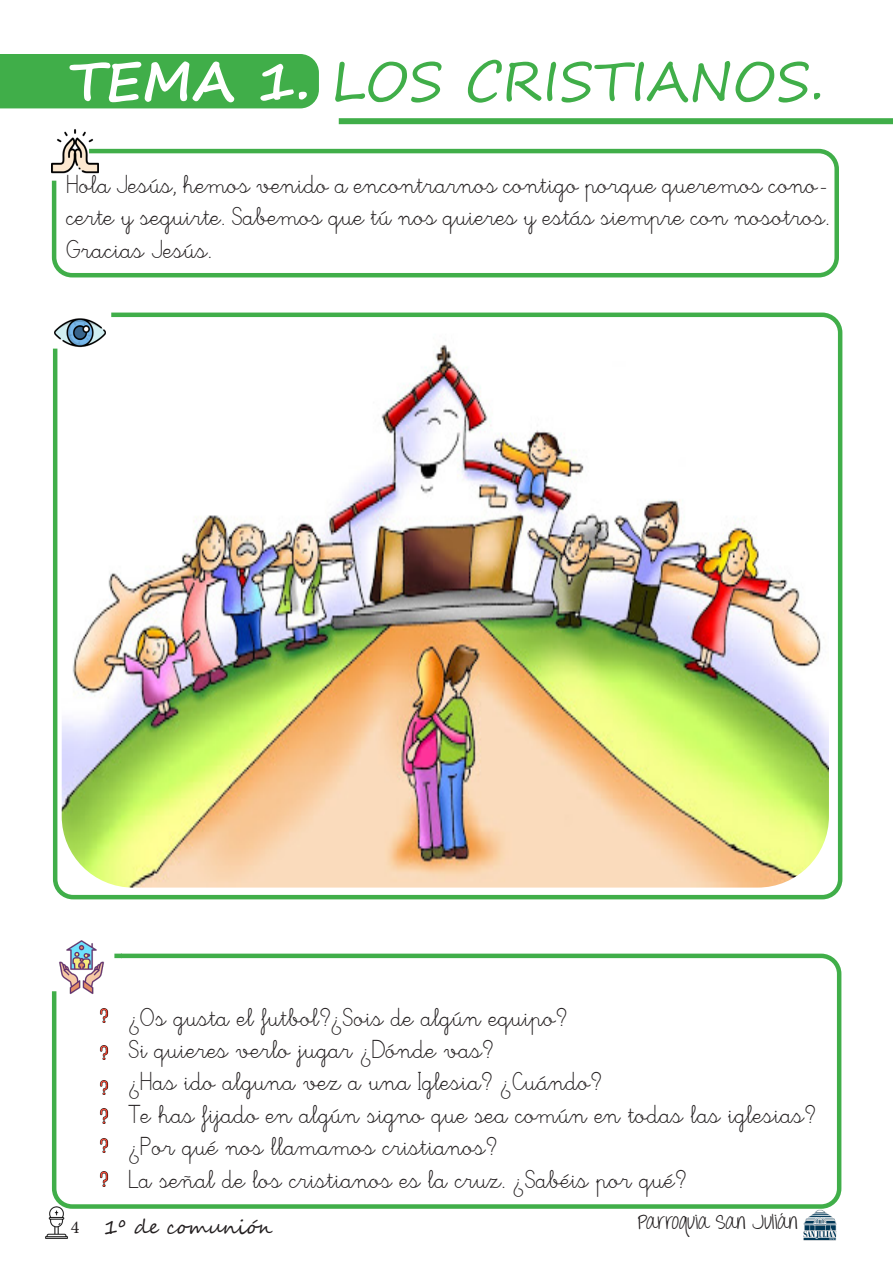
<style>
.page{position:relative;width:893px;height:1263px;background:#fff}
.page>*{position:absolute;margin:0;border:0;box-sizing:border-box;transform-origin:0 0}
.t1{font:54px "Segoe Print";color:#40ae49}
.t2{font:27px/32.4px "Escolar 1";color:#231f20;text-align:justify}
.t3{font:21px "Throw My Hands Upinthe Air";color:#231f20}
.t4{font:19.5px "Segoe Script";color:#231f20}
.s1{font-weight:700;color:#fff}
.s2{font-family:"Minion Pro";font-size:18px}
</style>
<div class="page">
<img style="left:803px;top:1211px;width:34px;height:30px">
<img style="left:45px;top:1210px;width:23px;height:29px">
<div style="left:0;top:54px;width:319px;height:55px;background:#40ae49"></div>
<div style="left:339px;top:118px;width:554px;height:6px;background:#40ae49"></div>
<img style="left:57px;top:129px;width:37px;height:18px">
<img style="left:66px;top:940px;width:31px;height:11px">
<svg style="left:51px;top:147px;width:788px;height:131px"></svg>
<svg style="left:50px;top:951px;width:792px;height:260px"></svg>
<img style="left:52px;top:312px;width:791px;height:588px">
<p class="t1" style="left:69px;top:33px;width:757px"><span class="s1">TEMA 1.</span> LOS CRISTIANOS.</p>
<p class="t2" style="left:67px;top:170px;width:764px">Hola Jesús, hemos venido a encontrarnos contigo porque queremos cono&shy;certe y seguirte. Sabemos que tú nos quieres y estás siempre con nosotros.<br>Gracias Jesús.</p>
<p class="t2" style="left:128px;top:1002px;width:440px">¿Os gusta el futbol?¿Sois de algún equipo?</p>
<p class="t2" style="left:128px;top:1035px;width:367px">Si quieres verlo jugar ¿Dónde vas?</p>
<p class="t2" style="left:128px;top:1067px;width:475px">¿Has ido alguna vez a una Iglesia? ¿Cuándo?</p>
<p class="t2" style="left:128px;top:1100px;width:689px">Te has fijado en algún signo que sea común en todas las iglesias?</p>
<p class="t2" style="left:128px;top:1132px;width:370px">¿Por qué nos llamamos cristianos?</p>
<p class="t2" style="left:128px;top:1164px;width:559px">La señal de los cristianos es la cruz. ¿Sabéis por qué?</p>
<p class="t4" style="left:71px;top:1211px;width:203px"><span class="s2">4</span> 1º de comunión</p>
<p class="t3" style="left:638px;top:1209px;width:162px">Parroquia San Julián</p>
</div>
